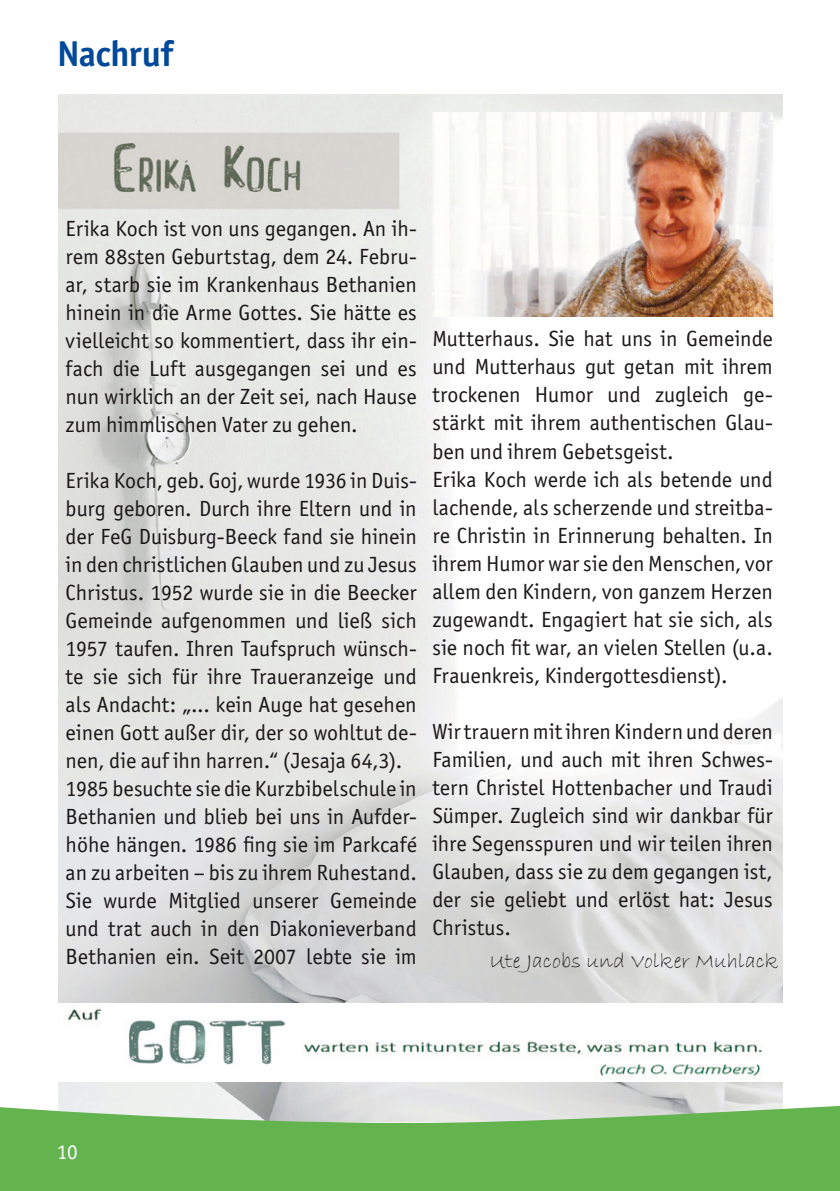
<style>
.page{position:relative;width:840px;height:1191px;background:#fff}
.page>*{position:absolute;margin:0;border:0;box-sizing:border-box;transform-origin:0 0}
.t1{font:700 36px "Officina Sans ITC Pro";letter-spacing:-.01em;color:#00499a}
.t2{font:22px/28px "Officina Sans ITC Pro";color:#1b1819;text-align:justify}
.t3{font:22px "Bradley Hand ITC";color:#1b1819}
.t4{font:21px "Officina Sans ITC Pro";color:#fff}
</style>
<div class="page">
<img style="left:58px;top:95px;width:723px;height:994px">
<img style="left:432px;top:112px;width:340px;height:204px">
<svg style="left:0;top:1089px;width:839px;height:102px;background:#85bf76"></svg>
<img style="left:58px;top:1003px;width:723px;height:78px">
<h1 class="t1" style="left:57px;top:31px;width:117px">Nachruf</h1>
<p class="t2" style="left:66px;top:214px;width:352px">Erika Koch ist von uns gegangen. An ih&shy;rem 88sten Geburtstag, dem 24. Febru&shy;ar, starb sie im Krankenhaus Bethanien hinein in die Arme Gottes. Sie hätte es vielleicht so kommentiert, dass ihr ein&shy;fach die Luft ausgegangen sei und es nun wirklich an der Zeit sei, nach Hause zum himmlischen Vater zu gehen.</p>
<p class="t2" style="left:66px;top:466px;width:352px;text-align:left">Erika Koch, geb. Goj, wurde 1936 in Duis&shy;burg geboren. Durch ihre Eltern und in der FeG Duisburg-Beeck fand sie hinein in den christlichen Glauben und zu Jesus Christus. 1952 wurde sie in die Beecker Gemeinde aufgenommen und ließ sich 1957 taufen. Ihren Taufspruch wünsch&shy;te sie sich für ihre Traueranzeige und als Andacht: „... kein Auge hat gesehen einen Gott außer dir, der so wohltut de&shy;nen, die auf ihn harren.“ (Jesaja 64,3).<br>1985 besuchte sie die Kurzbibelschule in Bethanien und blieb bei uns in Aufder&shy;höhe hängen. 1986 fing sie im Parkcafé an zu arbeiten – bis zu ihrem Ruhestand.<br>Sie wurde Mitglied unserer Gemeinde und trat auch in den Diakonieverband Bethanien ein. Seit 2007 lebte sie im</p>
<p class="t2" style="left:432px;top:325px;width:342px;text-align:left">Mutterhaus. Sie hat uns in Gemeinde und Mutterhaus gut getan mit ihrem trockenen Humor und zugleich ge&shy;stärkt mit ihrem authentischen Glau&shy;ben und ihrem Gebetsgeist.<br>Erika Koch werde ich als betende und lachende, als scherzende und streitba&shy;re Christin in Erinnerung behalten. In ihrem Humor war sie den Menschen, vor allem den Kindern, von ganzem Herzen zugewandt. Engagiert hat sie sich, als sie noch fit war, an vielen Stellen (u.a.<br>Frauenkreis, Kindergottesdienst).</p>
<p class="t2" style="left:432px;top:717px;width:342px">Wir trauern mit ihren Kindern und deren Familien, und auch mit ihren Schwes&shy;tern Christel Hottenbacher und Traudi Sümper. Zugleich sind wir dankbar für ihre Segensspuren und wir teilen ihren Glauben, dass sie zu dem gegangen ist, der sie geliebt und erlöst hat: Jesus Christus.</p>
<p class="t3" style="left:489px;top:946px;width:290px">Ute Jacobs und Volker Muhlack</p>
<p class="t4" style="left:57px;top:1139px;width:22px">10</p>
</div>
